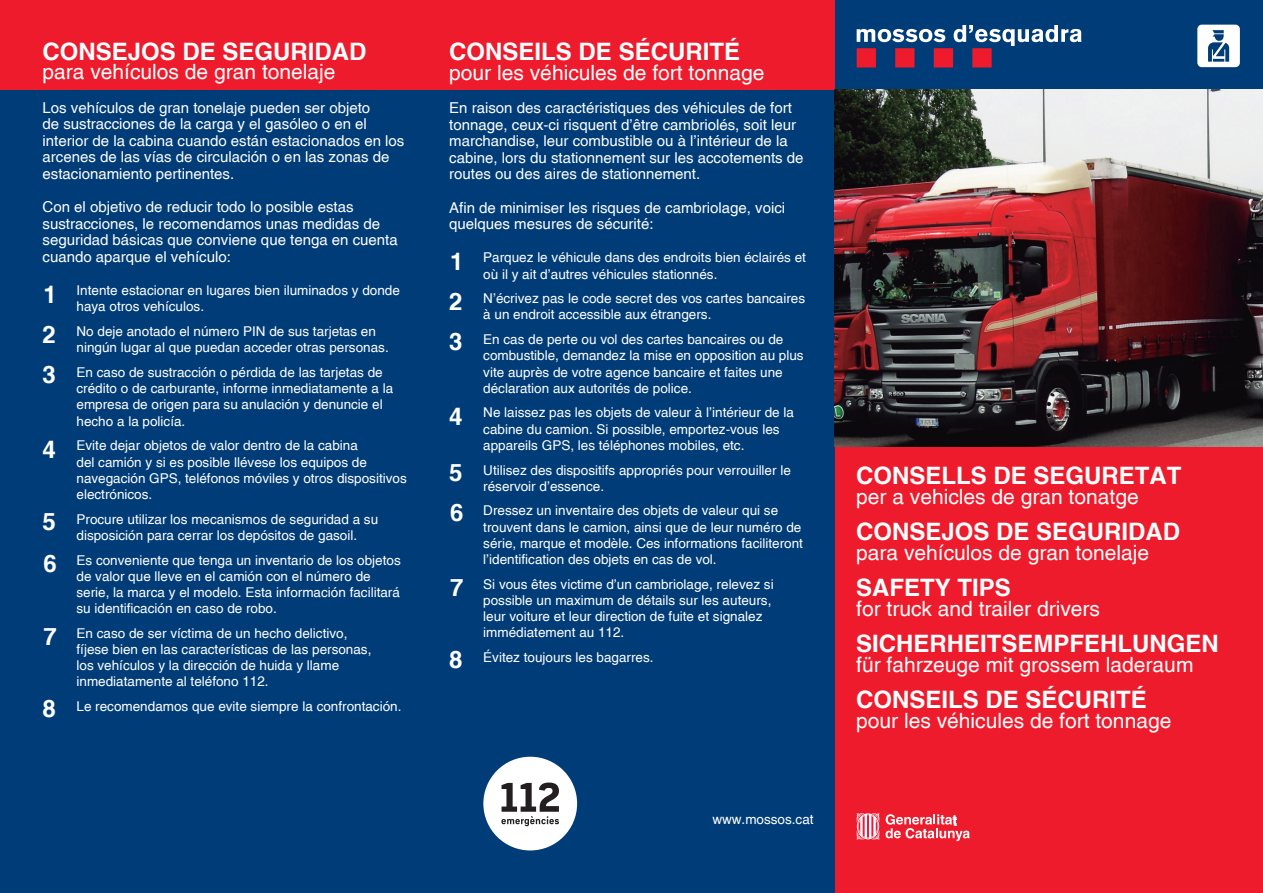
<style>
.page{position:relative;width:1263px;height:893px;background:#fff}
.page>*{position:absolute;margin:0;border:0;box-sizing:border-box;transform-origin:0 0}
.títol_-_portada_-_MA{font:700 24px "Helvetica";color:#fff}
.núms_-_blanc{font:700 24px "Helvetica";color:#fff}
.títol_-_portada_-_MI{font:21px "Helvetica";color:#fff}
.Entradeta{font:15px/16.5px "Helvetica";color:#fff}
.t1{font:700 13.8px "Helvetica";color:#fff}
.Sagnia{font:13.5px/16.2px "Helvetica";color:#fff}
</style>
<div class="page">
<div style="left:835px;top:446px;width:428px;height:447px;background:#ee1b2c"></div>
<div style="left:0;top:85px;width:430px;height:808px;background:#003d78"></div>
<div style="left:430px;top:85px;width:405px;height:808px;background:#003d78"></div>
<div style="left:831px;top:0;width:432px;height:90px;background:#003d78"></div>
<div style="left:0;top:0;width:835px;height:89px;background:#ee1b2c"></div>
<img style="left:835px;top:89px;width:428px;height:357px">
<div style="left:857px;top:48px;width:19px;height:20px;background:#ee1b2c"></div>
<div style="left:895px;top:48px;width:19px;height:20px;background:#ee1b2c"></div>
<div style="left:934px;top:48px;width:19px;height:20px;background:#ee1b2c"></div>
<div style="left:972px;top:48px;width:20px;height:20px;background:#ee1b2c"></div>
<svg style="left:857px;top:29px;width:88px;height:13px"></svg>
<svg style="left:954px;top:25px;width:127px;height:21px"></svg>
<div style="left:483px;top:757px;width:94px;height:93px;background:#fff;border-radius:50%"></div>
<svg style="left:501px;top:783px;width:58px;height:43px"></svg>
<svg style="left:885px;top:814px;width:85px;height:27px"></svg>
<div style="left:1197px;top:25px;width:43px;height:42px;background:#fff;border-radius:4px"></div>
<svg style="left:1208px;top:30px;width:21px;height:32px"></svg>
<svg style="left:856px;top:813px;width:23px;height:27px"></svg>
<p class="títol_-_portada_-_MA" style="left:43px;top:37px;width:326px">CONSEJOS DE SEGURIDAD</p>
<p class="títol_-_portada_-_MI" style="left:43px;top:60px;width:294px">para vehículos de gran tonelaje</p>
<p class="Entradeta" style="left:43px;top:99px;width:363px">Los vehículos de gran tonelaje pueden ser objeto<br>de sustracciones de la carga y el gasóleo o en el interior de la cabina cuando están estacionados en los arcenes de las vías de circulación o en las zonas de estacionamiento pertinentes.</p>
<p class="Entradeta" style="left:43px;top:199px;width:357px">Con el objetivo de reducir todo lo posible estas sustracciones, le recomendamos unas medidas de seguridad básicas que conviene que tenga en cuenta cuando aparque el vehículo:</p>
<p class="Sagnia" style="left:77px;top:282px;width:325px">Intente estacionar en lugares bien iluminados y donde haya otros vehículos.</p>
<p class="Sagnia" style="left:77px;top:323px;width:314px">No deje anotado el número PIN de sus tarjetas en ningún lugar al que puedan acceder otras personas.</p>
<p class="Sagnia" style="left:77px;top:364px;width:318px">En caso de sustracción o pérdida de las tarjetas de crédito o de carburante, informe inmediatamente a la empresa de origen para su anulación y denuncie el hecho a la policía.</p>
<p class="Sagnia" style="left:77px;top:437px;width:332px">Evite dejar objetos de valor dentro de la cabina<br>del camión y si es posible llévese los equipos de navegación GPS, teléfonos móviles y otros dispositivos electrónicos.</p>
<p class="Sagnia" style="left:77px;top:511px;width:303px">Procure utilizar los mecanismos de seguridad a su disposición para cerrar los depósitos de gasoil.</p>
<p class="Sagnia" style="left:77px;top:552px;width:326px">Es conveniente que tenga un inventario de los objetos de valor que lleve en el camión con el número de serie, la marca y el modelo. Esta información facilitará su identificación en caso de robo.</p>
<p class="Sagnia" style="left:77px;top:625px;width:296px">En caso de ser víctima de un hecho delictivo, fíjese bien en las características de las personas, los vehículos y la dirección de huida y llame inmediatamente al teléfono 112.</p>
<p class="Sagnia" style="left:77px;top:698px;width:326px">Le recomendamos que evite siempre la confrontación.</p>
<p class="núms_-_blanc" style="left:44px;top:280px;width:15px">1</p>
<p class="núms_-_blanc" style="left:43px;top:320px;width:15px">2</p>
<p class="núms_-_blanc" style="left:43px;top:360px;width:15px">3</p>
<p class="núms_-_blanc" style="left:43px;top:435px;width:15px">4</p>
<p class="núms_-_blanc" style="left:43px;top:507px;width:15px">5</p>
<p class="núms_-_blanc" style="left:44px;top:549px;width:15px">6</p>
<p class="núms_-_blanc" style="left:44px;top:622px;width:15px">7</p>
<p class="núms_-_blanc" style="left:43px;top:694px;width:15px">8</p>
<p class="títol_-_portada_-_MA" style="left:449px;top:37px;width:292px">CONSEILS DE SÉCURITÉ</p>
<p class="títol_-_portada_-_MI" style="left:449px;top:60px;width:317px">pour les véhicules de fort tonnage</p>
<p class="Entradeta" style="left:449px;top:100px;width:356px">En raison des caractéristiques des véhicules de fort tonnage, ceux-ci risquent d’être cambriolés, soit leur marchandise, leur combustible ou à l’intérieur de la cabine, lors du stationnement sur les accotements de routes ou des aires de stationnement.</p>
<p class="Entradeta" style="left:449px;top:199px;width:337px">Afin de minimiser les risques de cambriolage, voici quelques mesures de sécurité:</p>
<p class="Sagnia" style="left:483px;top:249px;width:324px">Parquez le véhicule dans des endroits bien éclairés et où il y ait d’autres véhicules stationnés.</p>
<p class="Sagnia" style="left:483px;top:290px;width:323px">N’écrivez pas le code secret des vos cartes bancaires à un endroit accessible aux étrangers.</p>
<p class="Sagnia" style="left:483px;top:331px;width:322px">En cas de perte ou vol des cartes bancaires ou de combustible, demandez la mise en opposition au plus vite auprès de votre agence bancaire et faites une déclaration aux autorités de police.</p>
<p class="Sagnia" style="left:483px;top:405px;width:312px">Ne laissez pas les objets de valeur à l’intérieur de la cabine du camion. Si possible, emportez-vous les appareils GPS, les téléphones mobiles, etc.</p>
<p class="Sagnia" style="left:483px;top:462px;width:309px">Utilisez des dispositifs appropriés pour verrouiller le réservoir d’essence.</p>
<p class="Sagnia" style="left:483px;top:503px;width:321px">Dressez un inventaire des objets de valeur qui se trouvent dans le camion, ainsi que de leur numéro de série, marque et modèle. Ces informations faciliteront l’identification des objets en cas de vol.</p>
<p class="Sagnia" style="left:483px;top:576px;width:292px">Si vous êtes victime d’un cambriolage, relevez si possible un maximum de détails sur les auteurs, leur voiture et leur direction de fuite et signalez immédiatement au 112.</p>
<p class="Sagnia" style="left:483px;top:649px;width:172px">Évitez toujours les bagarres.</p>
<p class="núms_-_blanc" style="left:450px;top:247px;width:15px">1</p>
<p class="núms_-_blanc" style="left:449px;top:287px;width:15px">2</p>
<p class="núms_-_blanc" style="left:449px;top:327px;width:15px">3</p>
<p class="núms_-_blanc" style="left:449px;top:402px;width:15px">4</p>
<p class="núms_-_blanc" style="left:449px;top:458px;width:15px">5</p>
<p class="núms_-_blanc" style="left:450px;top:498px;width:15px">6</p>
<p class="núms_-_blanc" style="left:450px;top:573px;width:15px">7</p>
<p class="núms_-_blanc" style="left:449px;top:645px;width:15px">8</p>
<p class="títol_-_portada_-_MA" style="left:856px;top:461px;width:327px">CONSELLS DE SEGURETAT</p>
<p class="títol_-_portada_-_MI" style="left:856px;top:484px;width:284px">per a vehicles de gran tonatge</p>
<p class="títol_-_portada_-_MA" style="left:856px;top:517px;width:326px">CONSEJOS DE SEGURIDAD</p>
<p class="títol_-_portada_-_MI" style="left:856px;top:540px;width:294px">para vehículos de gran tonelaje</p>
<p class="títol_-_portada_-_MA" style="left:856px;top:573px;width:156px">SAFETY TIPS</p>
<p class="títol_-_portada_-_MI" style="left:856px;top:596px;width:245px">for truck and trailer drivers</p>
<p class="títol_-_portada_-_MA" style="left:856px;top:629px;width:364px">SICHERHEITSEMPFEHLUNGEN</p>
<p class="títol_-_portada_-_MI" style="left:856px;top:652px;width:339px">für fahrzeuge mit grossem laderaum</p>
<p class="títol_-_portada_-_MA" style="left:856px;top:685px;width:292px">CONSEILS DE SÉCURITÉ</p>
<p class="títol_-_portada_-_MI" style="left:856px;top:708px;width:317px">pour les véhicules de fort tonnage</p>
<p class="Sagnia" style="left:712px;top:811px;width:103px">www.mossos.cat</p>
<p class="t1" style="left:953px;top:812px;width:6px">t</p>
</div>
